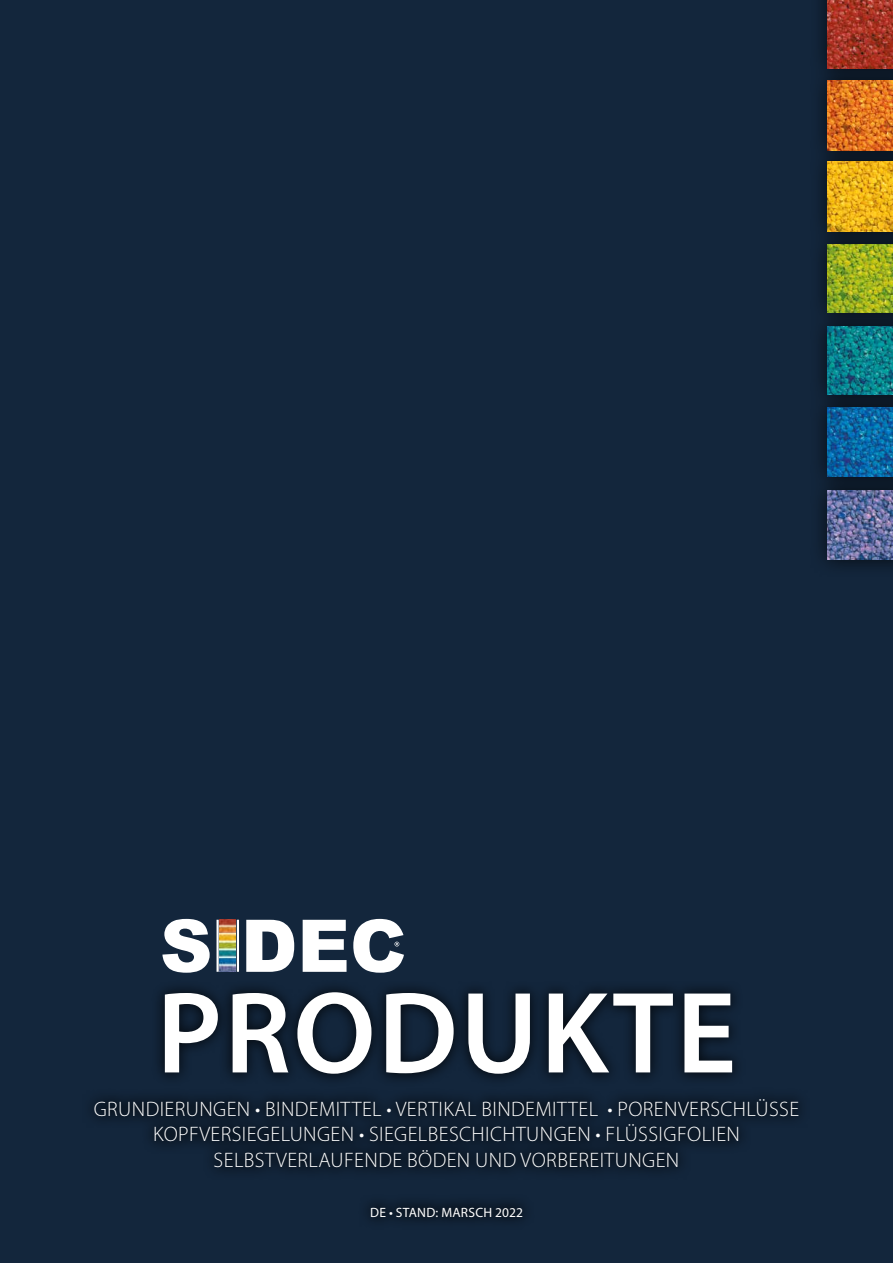
<style>
.page{position:relative;width:893px;height:1263px;background:#13263c}
.page>*{position:absolute;margin:0;border:0;box-sizing:border-box;transform-origin:0 0}
.t1{font:600 117px "Myriad Pro";letter-spacing:.02em;color:#fff}
.t2{font:300 21px/25.5px "Myriad Pro";letter-spacing:.02em;color:#fff;text-align:center}
.t3{font:13.5px "Myriad Pro";letter-spacing:.02em;color:#fff}
</style>
<div class="page">
<div style="left:151px;top:979px;width:595px;height:108px;background:#000;opacity:.75"></div>
<div style="left:81px;top:1086px;width:730px;height:94px;background:#0f1e30"></div>
<div style="left:357px;top:1194px;width:179px;height:36px;background:#000;opacity:.75"></div>
<svg style="left:162px;top:919px;width:48px;height:54px"></svg>
<svg style="left:246px;top:920px;width:48px;height:52px"></svg>
<svg style="left:303px;top:920px;width:44px;height:52px"></svg>
<svg style="left:353px;top:919px;width:51px;height:54px"></svg>
<img style="left:219px;top:919px;width:17px;height:53px">
<hr style="left:217px;top:920px;width:2px;height:52px;background:#fff">
<hr style="left:237px;top:920px;width:2px;height:52px;background:#fff">
<div style="left:809px;top:0;width:84px;height:578px;background:#000;opacity:.75"></div>
<img style="left:828px;top:0;width:65px;height:68px">
<img style="left:828px;top:81px;width:65px;height:69px">
<img style="left:828px;top:162px;width:65px;height:70px">
<img style="left:828px;top:244px;width:65px;height:68px">
<img style="left:828px;top:326px;width:65px;height:68px">
<img style="left:828px;top:407px;width:65px;height:69px">
<img style="left:828px;top:490px;width:65px;height:69px">
<h1 class="t1" style="left:157px;top:959px;width:581px">PRODUKTE</h1>
<p class="t2" style="left:94px;top:1096px;width:707px">GRUNDIERUNGEN • BINDEMITTEL • VERTIKAL BINDEMITTEL • PORENVERSCHLÜSSE<br>KOPFVERSIEGELUNGEN • SIEGELBESCHICHTUNGEN • FLÜSSIGFOLIEN<br>SELBSTVERLAUFENDE BÖDEN UND VORBEREITUNGEN</p>
<p class="t3" style="left:370px;top:1204px;width:154px">DE • STAND: MARSCH 2022</p>
</div>
